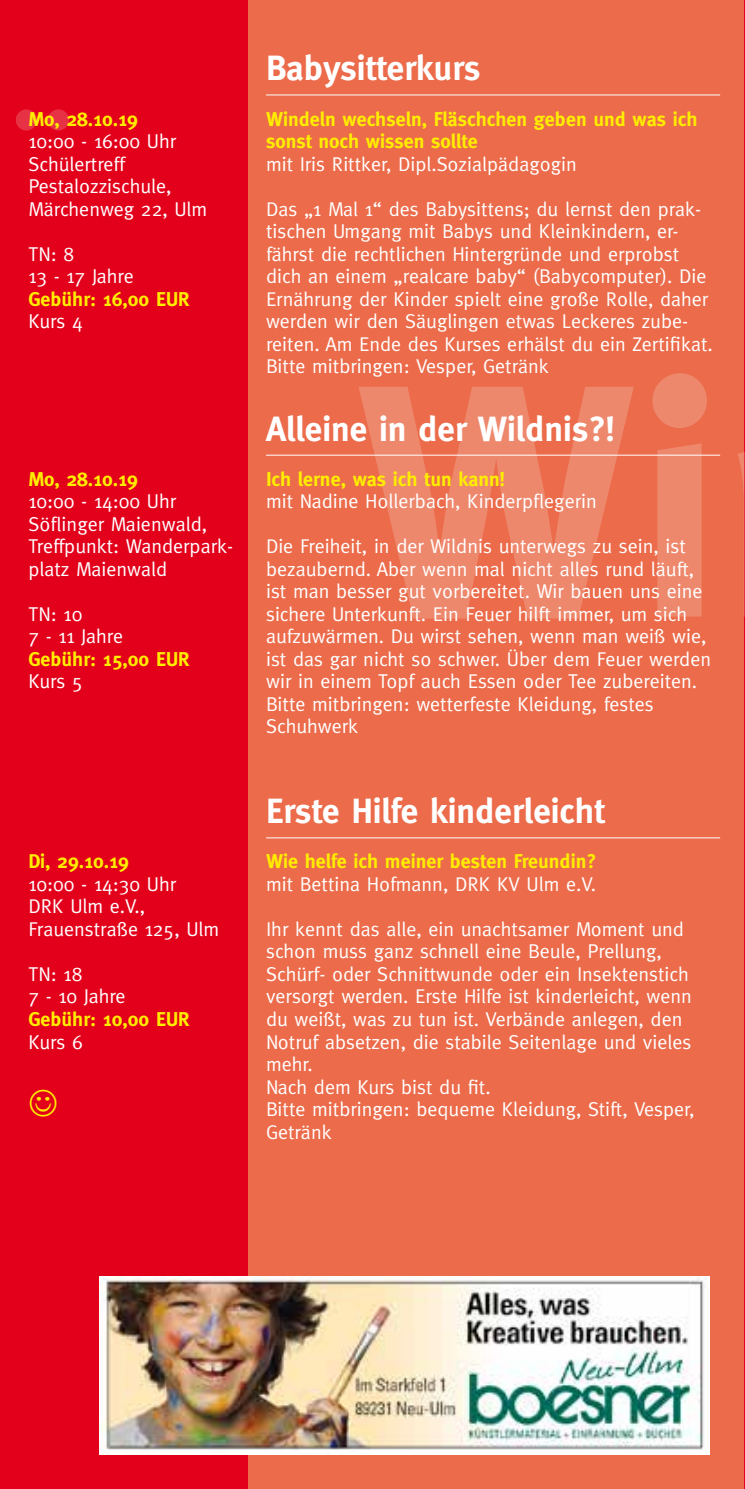
<style>
.page{position:relative;width:745px;height:1489px;background:#fff}
.page>*{position:absolute;margin:0;border:0;box-sizing:border-box;transform-origin:0 0}
.t1{font:700 330.5px "Meta";color:#fff}
.t2{font:700 120px "Meta";color:#fff}
.t3{font:700 35px "Meta";color:#fff}
.t4{font:20px/22.5px "Meta";color:#fff}
.t5{font:700 20px/22.5px "Meta";color:#ffed00}
</style>
<div class="page">
<div style="left:0;top:0;width:248px;height:1488px;background:#e2001a"></div>
<div style="left:248px;top:0;width:496px;height:1488px;background:#eb6b4a"></div>
<hr style="left:266px;top:94px;width:453px;height:1px;background:#fff">
<hr style="left:266px;top:454px;width:453px;height:1px;background:#fff">
<hr style="left:266px;top:837px;width:453px;height:1px;background:#fff">
<img style="left:99px;top:1276px;width:610px;height:178px">
<h2 class="t2" style="left:10px;top:18px;width:66px">..</h2>
<p class="t5" style="left:28px;top:107px;width:111px">Mo, 28.10.19</p>
<p class="t4" style="left:28px;top:130px;width:180px">10:00 - 16:00 Uhr<br>Schülertreff<br>Pestalozzischule,<br>Märchenweg 22, Ulm</p>
<p class="t4" style="left:28px;top:242px;width:107px">TN: 8<br>13 - 17 Jahre</p>
<p class="t5" style="left:28px;top:287px;width:163px">Gebühr: 16,00 EUR</p>
<p class="t4" style="left:28px;top:310px;width:56px">Kurs 4</p>
<p class="t5" style="left:28px;top:467px;width:111px">Mo, 28.10.19</p>
<p class="t4" style="left:28px;top:490px;width:206px">10:00 - 14:00 Uhr<br>Söflinger Maienwald,<br>Treffpunkt: Wanderpark&shy;platz Maienwald</p>
<p class="t4" style="left:28px;top:602px;width:96px">TN: 10<br>7 - 11 Jahre</p>
<p class="t5" style="left:28px;top:647px;width:163px">Gebühr: 15,00 EUR</p>
<p class="t4" style="left:28px;top:670px;width:56px">Kurs 5</p>
<p class="t5" style="left:28px;top:850px;width:102px">Di, 29.10.19</p>
<p class="t4" style="left:28px;top:872px;width:192px">10:00 - 14:30 Uhr<br>DRK Ulm e.V.,<br>Frauenstraße 125, Ulm</p>
<p class="t4" style="left:28px;top:962px;width:99px">TN: 18<br>7 - 10 Jahre</p>
<p class="t5" style="left:28px;top:1007px;width:163px">Gebühr: 10,00 EUR</p>
<p class="t4" style="left:28px;top:1030px;width:56px">Kurs 6</p>
<h3 class="t3" style="left:266px;top:48px;width:216px">Babysitterkurs</h3>
<p class="t5" style="left:266px;top:107px;width:432px">Windeln wechseln, Fläschchen geben und was ich sonst noch wissen sollte</p>
<p class="t4" style="left:266px;top:152px;width:312px">mit Iris Rittker, Dipl.Sozialpädagogin</p>
<p class="t4" style="left:266px;top:197px;width:448px">Das „1 Mal 1“ des Babysittens; du lernst den prak&shy;tischen Umgang mit Babys und Kleinkindern, er&shy;fährst die rechtlichen Hintergründe und erprobst dich an einem „realcare baby“ (Babycomputer). Die Ernährung der Kinder spielt eine große Rolle, daher werden wir den Säuglingen etwas Leckeres zube&shy;reiten. Am Ende des Kurses erhälst du ein Zertifikat.<br>Bitte mitbringen: Vesper, Getränk</p>
<h3 class="t3" style="left:266px;top:408px;width:350px">Alleine in der Wildnis?!</h3>
<p class="t5" style="left:266px;top:467px;width:240px">Ich lerne, was ich tun kann!</p>
<p class="t4" style="left:266px;top:490px;width:332px">mit Nadine Hollerbach, Kinderpflegerin</p>
<p class="t4" style="left:266px;top:535px;width:446px">Die Freiheit, in der Wildnis unterwegs zu sein, ist bezaubernd. Aber wenn mal nicht alles rund läuft, ist man besser gut vorbereitet. Wir bauen uns eine sichere Unterkunft. Ein Feuer hilft immer, um sich aufzuwärmen. Du wirst sehen, wenn man weiß wie, ist das gar nicht so schwer. Über dem Feuer werden wir in einem Topf auch Essen oder Tee zubereiten.<br>Bitte mitbringen: wetterfeste Kleidung, festes Schuhwerk</p>
<h1 class="t1" style="left:355px;top:311px;width:367px">Wi</h1>
<h3 class="t3" style="left:266px;top:791px;width:340px">Erste Hilfe kinderleicht</h3>
<p class="t5" style="left:266px;top:850px;width:331px">Wie helfe ich meiner besten Freundin?</p>
<p class="t4" style="left:266px;top:872px;width:331px">mit Bettina Hofmann, DRK KV Ulm e.V.</p>
<p class="t4" style="left:266px;top:917px;width:429px">Ihr kennt das alle, ein unachtsamer Moment und schon muss ganz schnell eine Beule, Prellung, Schürf- oder Schnittwunde oder ein Insektenstich versorgt werden. Erste Hilfe ist kinderleicht, wenn du weißt, was zu tun ist. Verbände anlegen, den Notruf absetzen, die stabile Seitenlage und vieles mehr.<br>Nach dem Kurs bist du fit.<br>Bitte mitbringen: bequeme Kleidung, Stift, Vesper, Getränk</p>
</div>
